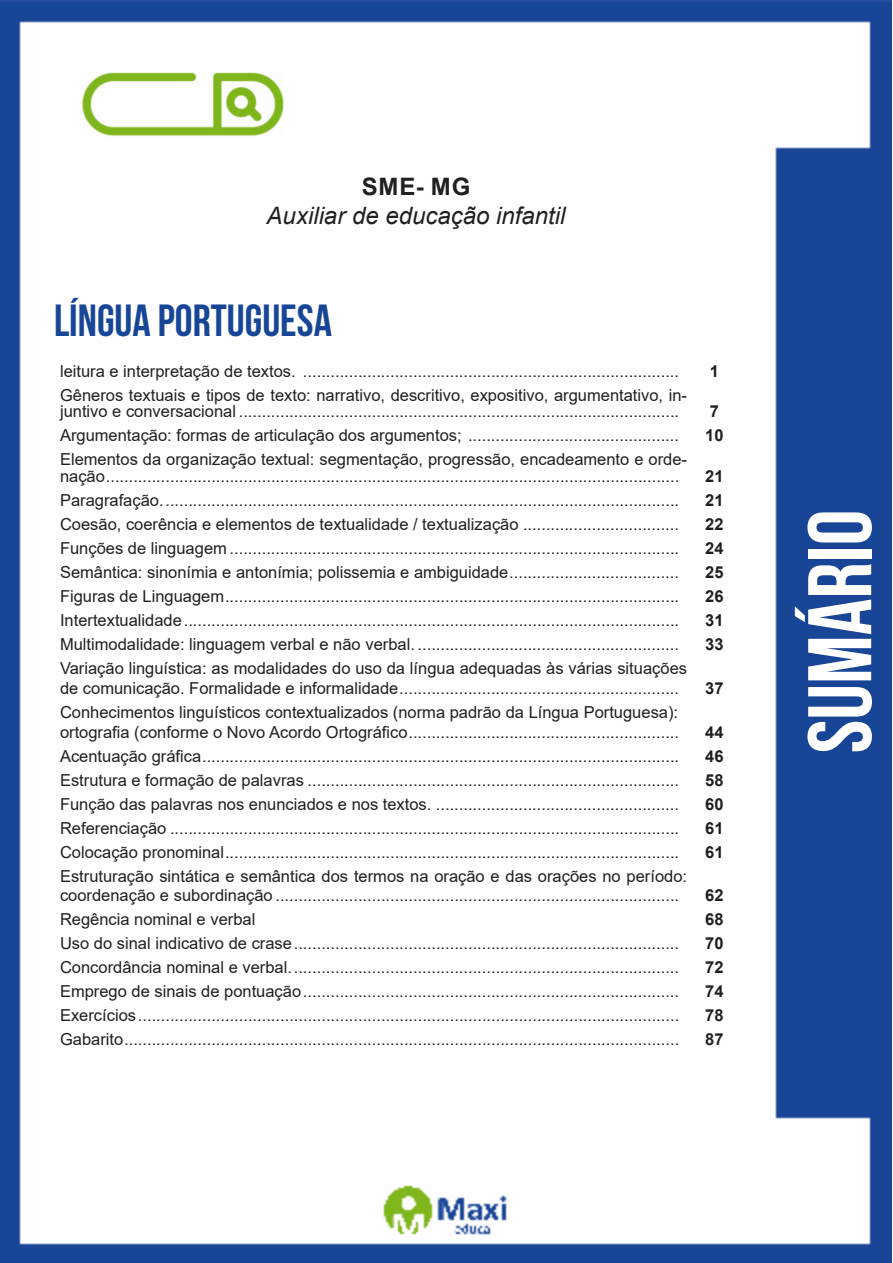
<style>
.page{position:relative;width:893px;height:1263px;background:#fff}
.page>*{position:absolute;margin:0;border:0;box-sizing:border-box;transform-origin:0 0}
.t1{font:700 90px "Bebas Neue";color:#fff}
.t2{font:700 45px "Bebas Neue";color:#184696}
.t3{font:italic 24px "Arial";color:#231f20}
.t4{font:700 24px "Arial";color:#231f20}
.ALTERNATIVAS{font:16.5px/19.8px "Arial";color:#231f20}
.INDICE{font:700 16.5px "Arial";color:#231f20}
</style>
<div class="page">
<img style="left:0;top:0;width:892px;height:1263px">
<div style="left:53px;top:55px;width:317px;height:121px;background:#fff"></div>
<img style="left:82px;top:72px;width:201px;height:64px">
<p class="t4" style="left:362px;top:170px;width:110px">SME- MG</p>
<p class="t3" style="left:267px;top:200px;width:300px">Auxiliar de educação infantil</p>
<p class="t2" style="left:54px;top:295px;width:279px">LÍNGUA PORTUGUESA</p>
<p class="ALTERNATIVAS" style="left:60px;top:361px;width:621px">leitura e interpretação de textos. ..................................................................................</p>
<p class="INDICE" style="left:710px;top:359px;width:11px">1</p>
<p class="ALTERNATIVAS" style="left:60px;top:387px;width:629px;line-height:16.5px">Gêneros textuais e tipos de texto: narrativo, descritivo, expositivo, argumentativo, in&shy;juntivo e conversacional ................................................................................................</p>
<p class="INDICE" style="left:710px;top:400px;width:11px">7</p>
<p class="ALTERNATIVAS" style="left:60px;top:425px;width:620px">Argumentação: formas de articulação dos argumentos; ..............................................</p>
<p class="INDICE" style="left:705px;top:424px;width:20px">10</p>
<p class="ALTERNATIVAS" style="left:60px;top:451px;width:629px;line-height:16.5px">Elementos da organização textual: segmentação, progressão, encadeamento e orde&shy;nação.............................................................................................................................</p>
<p class="INDICE" style="left:705px;top:464px;width:20px">21</p>
<p class="ALTERNATIVAS" style="left:60px;top:490px;width:621px">Paragrafação.................................................................................................................</p>
<p class="INDICE" style="left:705px;top:488px;width:20px">21</p>
<p class="ALTERNATIVAS" style="left:60px;top:514px;width:620px">Coesão, coerência e elementos de textualidade / textualização ..................................</p>
<p class="INDICE" style="left:705px;top:512px;width:20px">22</p>
<p class="ALTERNATIVAS" style="left:60px;top:538px;width:621px">Funções de linguagem ..................................................................................................</p>
<p class="INDICE" style="left:705px;top:536px;width:20px">24</p>
<p class="ALTERNATIVAS" style="left:60px;top:562px;width:620px">Semântica: sinonímia e antonímia; polissemia e ambiguidade.....................................</p>
<p class="INDICE" style="left:705px;top:560px;width:20px">25</p>
<p class="ALTERNATIVAS" style="left:60px;top:586px;width:621px">Figuras de Linguagem...................................................................................................</p>
<p class="INDICE" style="left:705px;top:584px;width:20px">26</p>
<p class="ALTERNATIVAS" style="left:60px;top:610px;width:621px">Intertextualidade............................................................................................................</p>
<p class="INDICE" style="left:705px;top:608px;width:20px">31</p>
<p class="ALTERNATIVAS" style="left:60px;top:634px;width:621px">Multimodalidade: linguagem verbal e não verbal. .........................................................</p>
<p class="INDICE" style="left:705px;top:632px;width:20px">33</p>
<p class="ALTERNATIVAS" style="left:60px;top:658px;width:629px">Variação linguística: as modalidades do uso da língua adequadas às várias situações de comunicação. Formalidade e informalidade.............................................................</p>
<p class="INDICE" style="left:705px;top:676px;width:20px">37</p>
<p class="ALTERNATIVAS" style="left:60px;top:702px;width:621px">Conhecimentos linguísticos contextualizados (norma padrão da Língua Portuguesa): ortografia (conforme o Novo Acordo Ortográfico...........................................................</p>
<p class="INDICE" style="left:705px;top:720px;width:20px">44</p>
<p class="ALTERNATIVAS" style="left:60px;top:746px;width:621px">Acentuação gráfica........................................................................................................</p>
<p class="INDICE" style="left:705px;top:744px;width:20px">46</p>
<p class="ALTERNATIVAS" style="left:60px;top:770px;width:621px">Estrutura e formação de palavras .................................................................................</p>
<p class="INDICE" style="left:705px;top:768px;width:20px">58</p>
<p class="ALTERNATIVAS" style="left:60px;top:794px;width:621px">Função das palavras nos enunciados e nos textos. .....................................................</p>
<p class="INDICE" style="left:705px;top:792px;width:20px">60</p>
<p class="ALTERNATIVAS" style="left:60px;top:818px;width:621px">Referenciação ...............................................................................................................</p>
<p class="INDICE" style="left:705px;top:816px;width:20px">61</p>
<p class="ALTERNATIVAS" style="left:60px;top:842px;width:621px">Colocação pronominal...................................................................................................</p>
<p class="INDICE" style="left:705px;top:840px;width:20px">61</p>
<p class="ALTERNATIVAS" style="left:60px;top:866px;width:629px">Estruturação sintática e semântica dos termos na oração e das orações no período: coordenação e subordinação ........................................................................................</p>
<p class="INDICE" style="left:705px;top:884px;width:20px">62</p>
<p class="ALTERNATIVAS" style="left:60px;top:909px;width:197px">Regência nominal e verbal</p>
<p class="INDICE" style="left:705px;top:908px;width:20px">68</p>
<p class="ALTERNATIVAS" style="left:60px;top:934px;width:621px">Uso do sinal indicativo de crase....................................................................................</p>
<p class="INDICE" style="left:705px;top:932px;width:20px">70</p>
<p class="ALTERNATIVAS" style="left:60px;top:958px;width:621px">Concordância nominal e verbal.....................................................................................</p>
<p class="INDICE" style="left:705px;top:956px;width:20px">72</p>
<p class="ALTERNATIVAS" style="left:60px;top:982px;width:621px">Emprego de sinais de pontuação..................................................................................</p>
<p class="INDICE" style="left:705px;top:980px;width:20px">74</p>
<p class="ALTERNATIVAS" style="left:60px;top:1006px;width:621px">Exercícios......................................................................................................................</p>
<p class="INDICE" style="left:705px;top:1004px;width:20px">78</p>
<p class="ALTERNATIVAS" style="left:60px;top:1030px;width:621px">Gabarito.........................................................................................................................</p>
<p class="INDICE" style="left:705px;top:1028px;width:20px">87</p>
<h1 class="t1" style="left:791px;top:753px;width:245px;rotate:-90deg">SUMÁRIO</h1>
</div>
